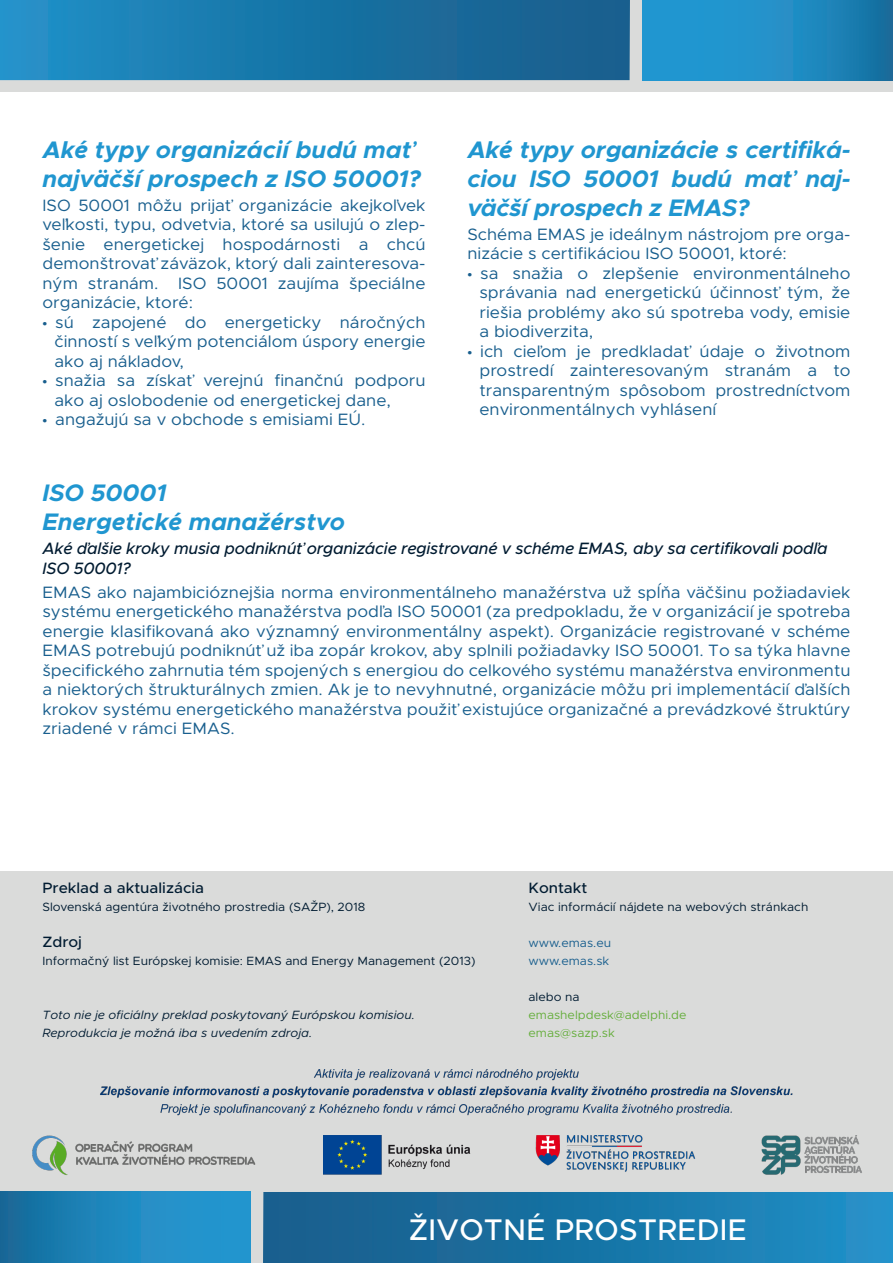
<style>
.page{position:relative;width:893px;height:1263px;background:#fff}
.page>*{position:absolute;margin:0;border:0;box-sizing:border-box;transform-origin:0 0}
.t1{font:500 30px "Metropolis";letter-spacing:.01em;color:#fff}
.t2{font:italic 700 24px/28.8px "Metropolis";color:#2096d0}
.t3{font:16.5px/19.5px "Metropolis";color:#195f8e;text-align:justify}
.t4{font:italic 500 16.5px/19.8px "Metropolis";letter-spacing:-.01em;color:#001b31}
.t5{font:500 15px "Metropolis";color:#001b31}
.t6{font:12px "Metropolis";color:#001b31}
.t7{font:italic 12px "Metropolis";color:#001b31}
.t8{font:12px "Metropolis";color:#66ae3d}
.t9{font:12px "Metropolis";color:#195f8e}
.s1{font-family:"Myriad Pro"}
</style>
<div class="page">
<div style="left:0;top:872px;width:893px;height:391px;background:#dadbda"></div>
<div style="left:0;top:0;width:893px;height:91px;background:#dadbda"></div>
<svg style="left:642px;top:0;width:251px;height:80px;background:#1f8bc2"></svg>
<svg style="left:0;top:0;width:630px;height:80px;background:#1a75a7"></svg>
<div style="left:0;top:1192px;width:251px;height:71px;background:linear-gradient(to right,#176f9f,#269ed9)"></div>
<svg style="left:263px;top:1192px;width:630px;height:71px;background:#1a74a7"></svg>
<img style="left:32px;top:1135px;width:830px;height:40px">
<img style="left:100px;top:1069px;width:693px;height:47px">
<h2 class="t2" style="left:43px;top:135px;width:380px">Aké typy organizácií budú mať najväčší prospech z ISO 50001?</h2>
<p class="t3" style="left:43px;top:195px;width:384px">ISO 50001 môžu prijať organizácie akejkoľvek veľkosti, typu, odvetvia, ktoré sa usilujú o zlep&shy;šenie energetickej hospodárnosti a chcú demonštrovať záväzok, ktorý dali zainteresova&shy;ným stranám. ISO 50001 zaujíma špeciálne organizácie, ktoré:</p>
<p class="t3" style="left:55px;top:312px;width:372px;text-indent:-12px"><span class="s1">•</span> sú zapojené do energeticky náročných činností s veľkým potenciálom úspory energie ako aj nákladov,</p>
<p class="t3" style="left:55px;top:371px;width:372px;text-indent:-12px"><span class="s1">•</span> snažia sa získať verejnú finančnú podporu ako aj oslobodenie od energetickej dane,</p>
<p class="t3" style="left:43px;top:410px;width:324px"><span class="s1">•</span> angažujú sa v obchode s emisiami EÚ.</p>
<h2 class="t2" style="left:467px;top:135px;width:385px;text-align:justify">Aké typy organizácie s certifiká&shy;ciou ISO 50001 budú mať naj&shy;väčší prospech z EMAS?</h2>
<p class="t3" style="left:467px;top:224px;width:384px">Schéma EMAS je ideálnym nástrojom pre orga&shy;nizácie s certifikáciou ISO 50001, ktoré:</p>
<p class="t3" style="left:479px;top:263px;width:372px;text-indent:-12px"><span class="s1">•</span> sa snažia o zlepšenie environmentálneho správania nad energetickú účinnosť tým, že riešia problémy ako sú spotreba vody, emisie a biodiverzita,</p>
<p class="t3" style="left:479px;top:341px;width:372px;text-indent:-12px"><span class="s1">•</span> ich cieľom je predkladať údaje o životnom prostredí zainteresovaným stranám a to transparentným spôsobom prostredníctvom environmentálnych vyhlásení</p>
<h2 class="t2" style="left:43px;top:478px;width:304px">ISO 50001<br>Energetické manažérstvo</h2>
<p class="t4" style="left:43px;top:538px;width:787px">Aké ďalšie kroky musia podniknúť organizácie registrované v schéme EMAS, aby sa certifikovali podľa<br>ISO 50001?</p>
<p class="t3" style="left:43px;top:582px;width:810px">EMAS ako najambicióznejšia norma environmentálneho manažérstva už spĺňa väčšinu požiadaviek systému energetického manažérstva podľa ISO 50001 (za predpokladu, že v organizácií je spotreba energie klasifikovaná ako významný environmentálny aspekt). Organizácie registrované v schéme EMAS potrebujú podniknúť už iba zopár krokov, aby splnili požiadavky ISO 50001. To sa týka hlavne špecifického zahrnutia tém spojených s energiou do celkového systému manažérstva environmentu a niektorých štrukturálnych zmien. Ak je to nevyhnutné, organizácie môžu pri implementácií ďalších krokov systému energetického manažérstva použiť existujúce organizačné a prevádzkové štruktúry zriadené v rámci EMAS.</p>
<p class="t5" style="left:43px;top:878px;width:163px">Preklad a aktualizácia</p>
<p class="t5" style="left:529px;top:878px;width:60px">Kontakt</p>
<p class="t6" style="left:43px;top:899px;width:324px">Slovenská agentúra životného prostredia (SAŽP), 2018</p>
<p class="t6" style="left:529px;top:899px;width:281px">Viac informácií nájdete na webových stránkach</p>
<p class="t5" style="left:43px;top:932px;width:41px">Zdroj</p>
<p class="t9" style="left:529px;top:935px;width:84px">www.emas.eu</p>
<p class="t6" style="left:43px;top:953px;width:434px">Informačný list Európskej komisie: EMAS and Energy Management (2013)</p>
<p class="t9" style="left:529px;top:953px;width:82px">www.emas.sk</p>
<p class="t6" style="left:529px;top:989px;width:53px">alebo na</p>
<p class="t7" style="left:43px;top:1007px;width:374px">Toto nie je oficiálny preklad poskytovaný Európskou komisiou.</p>
<p class="t8" style="left:529px;top:1007px;width:160px">emashelpdesk@adelphi.de</p>
<p class="t7" style="left:43px;top:1025px;width:271px">Reprodukcia je možná iba s uvedením zdroja.</p>
<p class="t8" style="left:529px;top:1025px;width:88px">emas@sazp.sk</p>
<h1 class="t1" style="left:409px;top:1211px;width:339px">ŽIVOTNÉ PROSTREDIE</h1>
</div>
